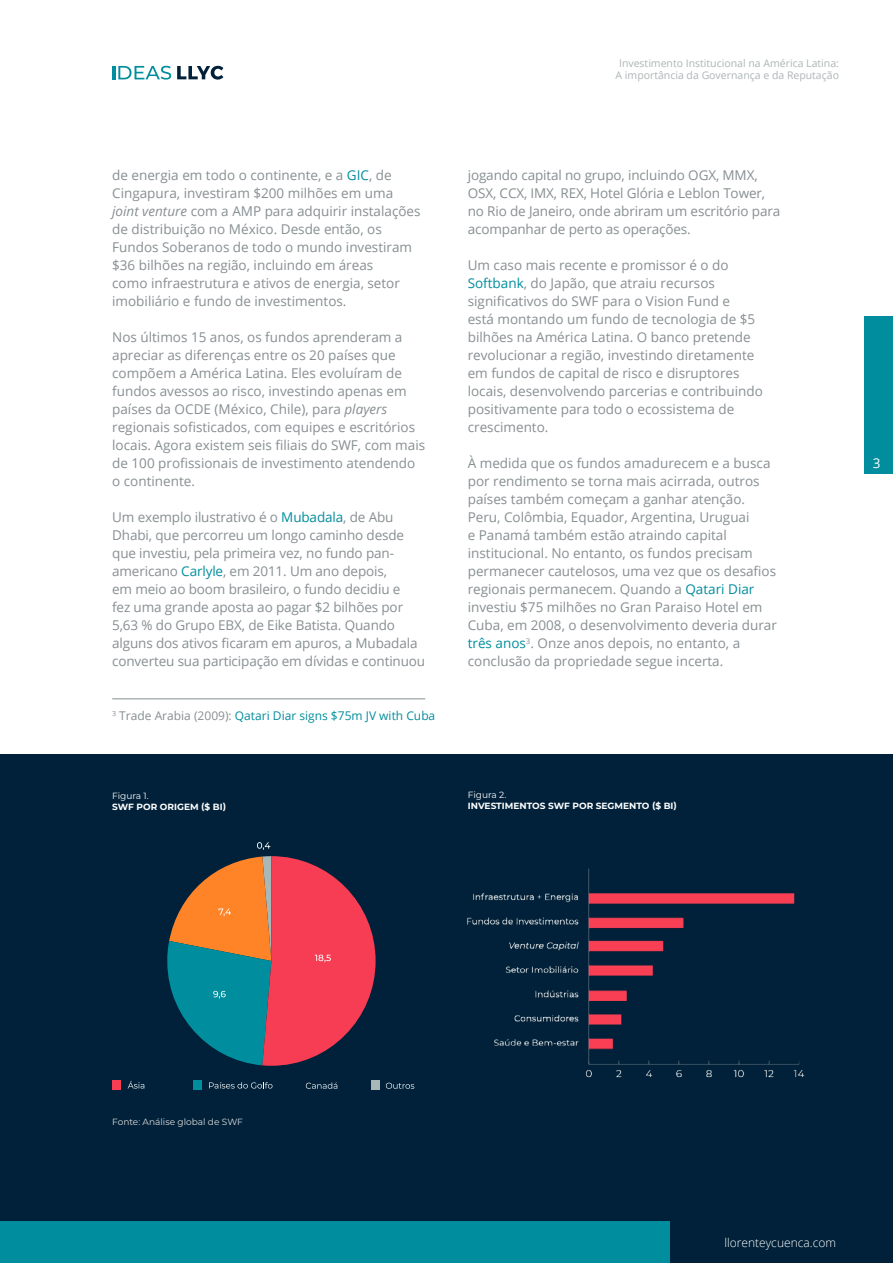
<style>
.page{position:relative;width:893px;height:1263px;background:#fff}
.page>*{position:absolute;margin:0;border:0;box-sizing:border-box;transform-origin:0 0}
.t1{font:13.5px/18px "Open Sans";color:#878f92}
.t2{font:13.5px "Open Sans";color:#fff}
.t3{font:12px "Open Sans";color:#008d9e}
.t4{font:300 12px "Open Sans";color:#fff}
.t5{font:10.5px/12px "Open Sans";color:#adb5b6;text-align:center}
.t6{font:700 9px "Montserrat";color:#fff}
.t7{font:9px "Montserrat";color:#dddede}
.t8{font:9px "Montserrat";color:#fff}
.s1{color:#008d9e}
.s2{font-style:italic}
.s3{color:#858f91}
</style>
<div class="page">
<svg style="left:112px;top:66px;width:59px;height:14px"></svg>
<svg style="left:177px;top:66px;width:46px;height:14px"></svg>
<div style="left:864px;top:316px;width:29px;height:158px;background:#008d9e"></div>
<div style="left:0;top:755px;width:893px;height:508px;background:#002139"></div>
<div style="left:0;top:1221px;width:669px;height:42px;background:#008d9e"></div>
<img style="left:467px;top:868px;width:338px;height:210px">
<svg style="left:167px;top:856px;width:209px;height:210px"></svg>
<svg style="left:257px;top:842px;width:13px;height:8px"></svg>
<div style="left:112px;top:1080px;width:9px;height:9px;background:#f73d54"></div>
<div style="left:193px;top:1080px;width:9px;height:9px;background:#008e9e"></div>
<div style="left:371px;top:1080px;width:9px;height:9px;background:#a8b7b7"></div>
<svg style="left:128px;top:1081px;width:16px;height:7px"></svg>
<svg style="left:209px;top:1082px;width:63px;height:6px"></svg>
<svg style="left:306px;top:1082px;width:31px;height:7px"></svg>
<svg style="left:386px;top:1083px;width:28px;height:6px"></svg>
<hr style="left:112px;top:698px;width:313px;height:1px;background:#858f91">
<p class="t5" style="left:616px;top:57px;width:225px">Investimento Institucional na América Latina:<br>A importância da Governança e da Reputação</p>
<p class="t1" style="left:112px;top:166px;width:310px">de energia em todo o continente, e a <span class="s1">GIC</span>, de Cingapura, investiram $200 milhões em uma <span class="s2">joint venture</span> com a AMP para adquirir instalações de distribuição no México. Desde então, os Fundos Soberanos de todo o mundo investiram $36 bilhões na região, incluindo em áreas<br>como infraestrutura e ativos de energia, setor imobiliário e fundo de investimentos.</p>
<p class="t1" style="left:112px;top:328px;width:315px">Nos últimos 15 anos, os fundos aprenderam a apreciar as diferenças entre os 20 países que compõem a América Latina. Eles evoluíram de fundos avessos ao risco, investindo apenas em países da OCDE (México, Chile), para <span class="s2">players </span>regionais sofisticados, com equipes e escritórios locais. Agora existem seis filiais do SWF, com mais de 100 profissionais de investimento atendendo o continente.</p>
<p class="t1" style="left:112px;top:508px;width:315px">Um exemplo ilustrativo é o <span class="s1">Mubadala</span>, de Abu Dhabi, que percorreu um longo caminho desde que investiu, pela primeira vez, no fundo pan&shy;americano <span class="s1">Carlyle</span>, em 2011. Um ano depois,<br>em meio ao boom brasileiro, o fundo decidiu e<br>fez uma grande aposta ao pagar $2 bilhões por 5,63 % do Grupo EBX, de Eike Batista. Quando alguns dos ativos ficaram em apuros, a Mubadala converteu sua participação em dívidas e continuou</p>
<p class="t3" style="left:112px;top:707px;width:325px"><sup>3</sup> <span class="s3">Trade Arabia (2009):</span> Qatari Diar signs $75m JV with Cuba</p>
<p class="t8" style="left:112px;top:789px;width:38px">Figura 1.</p>
<p class="t6" style="left:112px;top:800px;width:115px">SWF POR ORIGEM ($ BI)</p>
<p class="t1" style="left:468px;top:166px;width:314px">jogando capital no grupo, incluindo OGX, MMX, OSX, CCX, IMX, REX, Hotel Glória e Leblon Tower, no Rio de Janeiro, onde abriram um escritório para acompanhar de perto as operações.</p>
<p class="t1" style="left:468px;top:256px;width:297px">Um caso mais recente e promissor é o do <span class="s1">Softbank</span>, do Japão, que atraiu recursos significativos do SWF para o Vision Fund e<br>está montando um fundo de tecnologia de $5 bilhões na América Latina. O banco pretende revolucionar a região, investindo diretamente em fundos de capital de risco e disruptores locais, desenvolvendo parcerias e contribuindo positivamente para todo o ecossistema de crescimento.</p>
<p class="t1" style="left:468px;top:454px;width:311px">À medida que os fundos amadurecem e a busca por rendimento se torna mais acirrada, outros países também começam a ganhar atenção.<br>Peru, Colômbia, Equador, Argentina, Uruguai<br>e Panamá também estão atraindo capital institucional. No entanto, os fundos precisam permanecer cautelosos, uma vez que os desafios regionais permanecem. Quando a <span class="s1">Qatari Diar </span>investiu $75 milhões no Gran Paraiso Hotel em Cuba, em 2008, o desenvolvimento deveria durar <span class="s1">três anos</span><sup>3</sup>. Onze anos depois, no entanto, a conclusão da propriedade segue incerta.</p>
<p class="t8" style="left:468px;top:788px;width:40px">Figura 2.</p>
<p class="t6" style="left:468px;top:799px;width:211px">INVESTIMENTOS SWF POR SEGMENTO ($ BI)</p>
<p class="t2" style="left:873px;top:454px;width:9px">3</p>
<p class="t7" style="left:112px;top:1115px;width:132px">Fonte: Análise global de SWF</p>
<p class="t4" style="left:724px;top:1234px;width:113px">llorenteycuenca.com</p>
</div>
